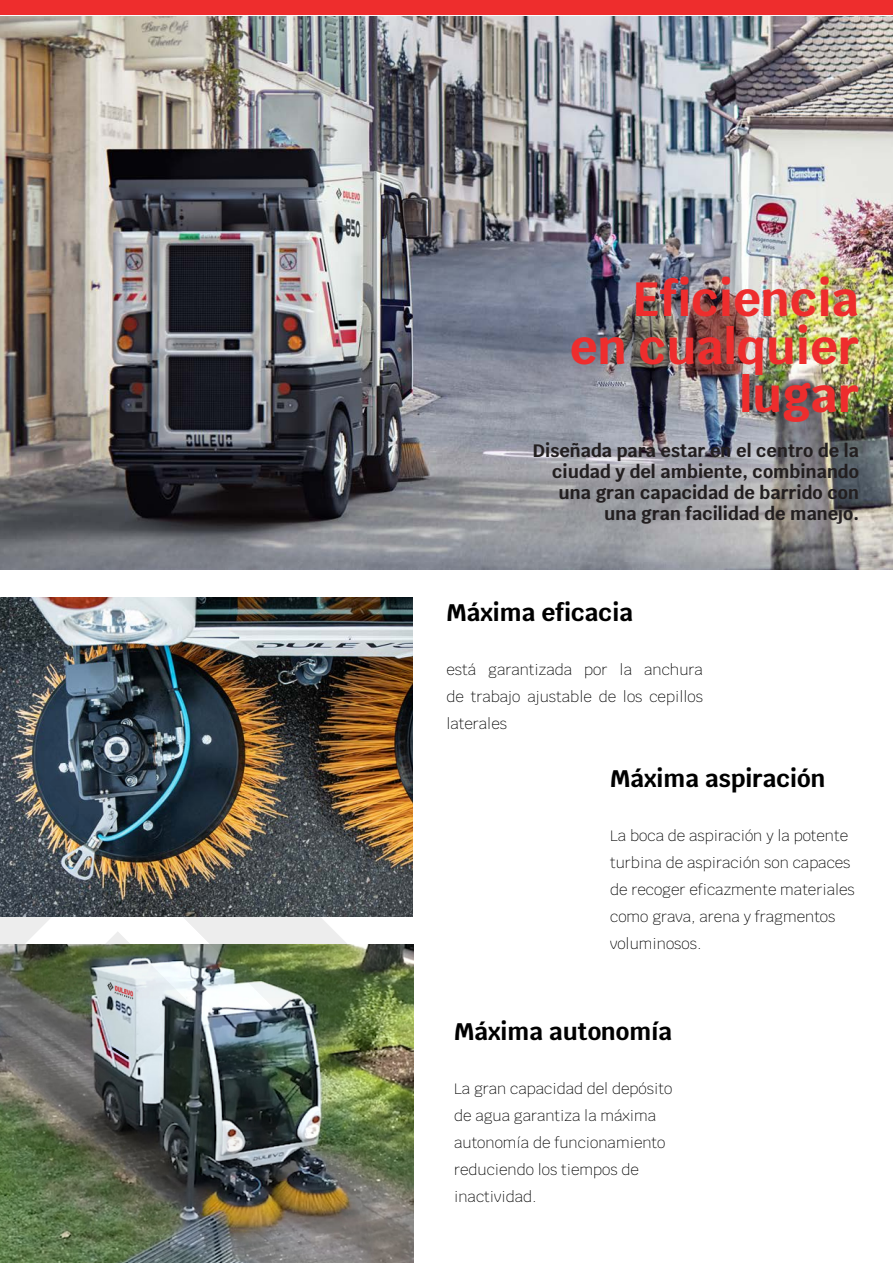
<style>
.page{position:relative;width:893px;height:1263px;background:#fff}
.page>*{position:absolute;margin:0;border:0;box-sizing:border-box;transform-origin:0 0}
.t1{font:700 48px "Krub";color:#ee2d2d}
.t2{font:700 24px "Krub";color:#000}
.t3{font:700 18px/21px "Krub";color:#231f20;text-align:right}
.t4{font:200 15px/27px "Krub";color:#000}
</style>
<div class="page">
<img style="left:0;top:16px;width:893px;height:553px">
<img style="left:0;top:597px;width:412px;height:319px">
<img style="left:187px;top:944px;width:227px;height:319px">
<div style="left:0;top:0;width:893px;height:15px;background:#ee2d2d"></div>
<img style="left:49px;top:714px;width:362px;height:481px">
<svg style="left:187px;top:931px;width:9px;height:157px"></svg>
<img style="left:0;top:823px;width:187px;height:440px">
<p class="t1" style="left:633px;top:272px;width:227px">Eficiencia</p>
<p class="t1" style="left:570px;top:320px;width:290px">en cualquier</p>
<p class="t1" style="left:739px;top:368px;width:121px">lugar</p>
<p class="t3" style="left:533px;top:441px;width:327px">Diseñada para estar en el centro de la ciudad y del ambiente, combinando una gran capacidad de barrido con una gran facilidad de manejo.</p>
<p class="t2" style="left:446px;top:599px;width:188px">Máxima eficacia</p>
<p class="t4" style="left:446px;top:656px;width:258px;text-align:justify">está garantizada por la anchura de trabajo ajustable de los cepillos laterales</p>
<p class="t2" style="left:610px;top:765px;width:217px">Máxima aspiración</p>
<p class="t4" style="left:610px;top:822px;width:246px">La boca de aspiración y la potente turbina de aspiración son capaces de recoger eficazmente materiales como grava, arena y fragmentos voluminosos.</p>
<p class="t2" style="left:454px;top:1018px;width:219px">Máxima autonomía</p>
<p class="t4" style="left:454px;top:1075px;width:220px">La gran capacidad del depósito de agua garantiza la máxima autonomía de funcionamiento reduciendo los tiempos de inactividad.</p>
</div>
